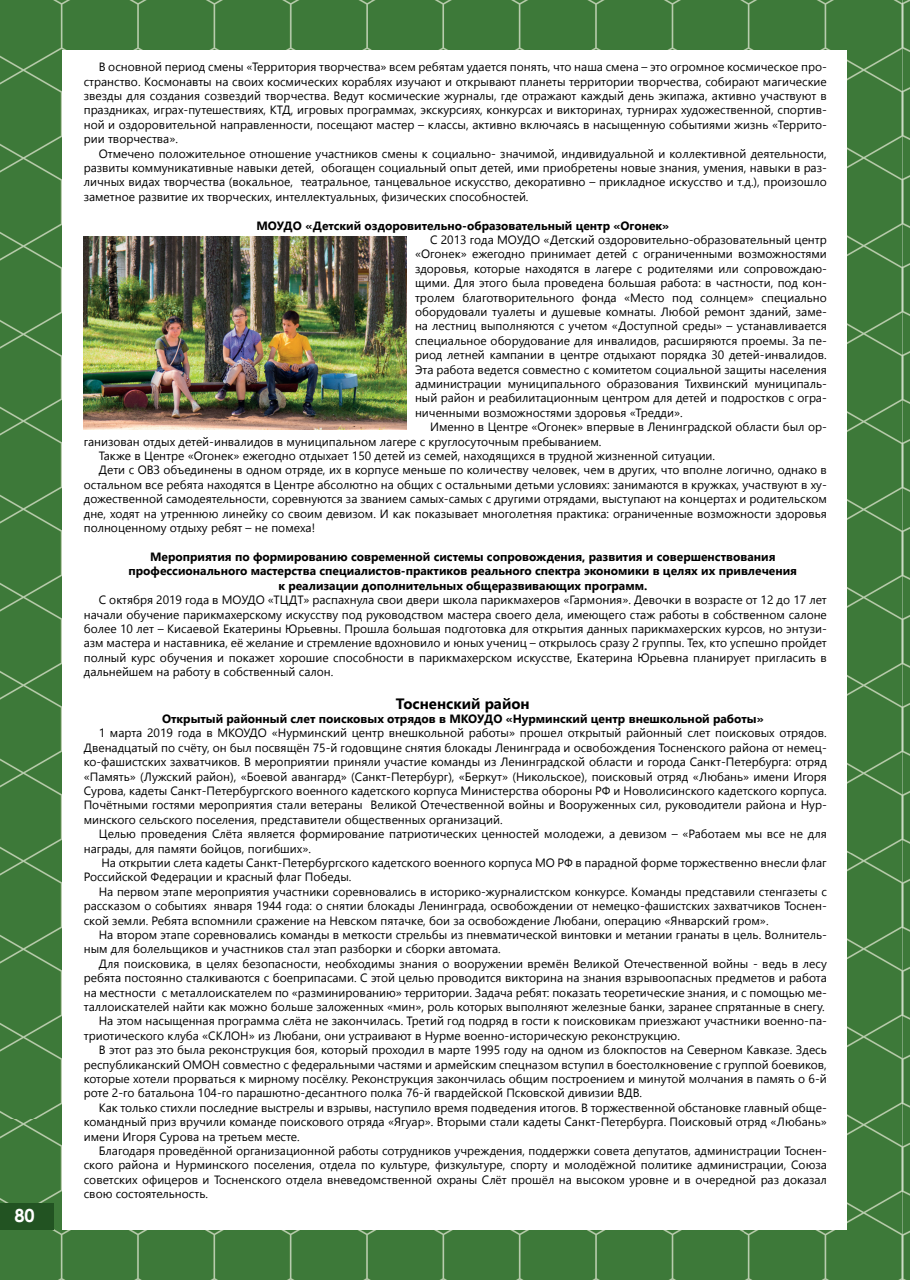
<style>
.page{position:relative;width:910px;height:1280px;background:#fff}
.page>*{position:absolute;margin:0;border:0;box-sizing:border-box;transform-origin:0 0}
.t1{font:700 18.15px "Century Gothic";color:#fff}
.t2{font:700 15px "Segoe UI";color:#000}
.t3{font:12px/14.4px "Segoe UI";color:#000;text-align:justify}
.t4{font:700 12px/14.4px "Segoe UI";color:#000;text-align:center}
</style>
<div class="page">
<img style="left:0;top:0;width:910px;height:1280px">
<div style="left:63px;top:50px;width:784px;height:1179px;background:#fff"></div>
<div style="left:0;top:1203px;width:53px;height:26px;background:#225322"></div>
<img style="left:84px;top:236px;width:322px;height:193px">
<h1 class="t1" style="left:14px;top:1202px;width:22px">80</h1>
<p class="t3" style="left:84px;top:60px;width:745px;text-indent:15px">В основной период смены «Территория творчества» всем ребятам удается понять, что наша смена – это огромное космическое про&shy;странство. Космонавты на своих космических кораблях изучают и открывают планеты территории творчества, собирают магические звезды для создания созвездий творчества. Ведут космические журналы, где отражают каждый день экипажа, активно участвуют в праздниках, играх-путешествиях, КТД, игровых программах, экскурсиях, конкурсах и викторинах, турнирах художественной, спортив&shy;ной и оздоровительной направленности, посещают мастер – классы, активно включаясь в насыщенную событиями жизнь «Террито&shy;рии творчества».</p>
<p class="t3" style="left:84px;top:146px;width:745px;text-indent:15px">Отмечено положительное отношение участников смены к социально- значимой, индивидуальной и коллективной деятельности, развиты коммуникативные навыки детей, обогащен социальный опыт детей, ими приобретены новые знания, умения, навыки в раз&shy;личных видах творчества (вокальное, театральное, танцевальное искусство, декоративно – прикладное искусство и т.д.), произошло заметное развитие их творческих, интеллектуальных, физических способностей.</p>
<p class="t4" style="left:256px;top:218px;width:414px">МОУДО «Детский оздоровительно-образовательный центр «Огонек»</p>
<p class="t3" style="left:415px;top:232px;width:413px;text-indent:15px">С 2013 года МОУДО «Детский оздоровительно-образовательный центр «Огонек» ежегодно принимает детей с ограниченными возможностями здоровья, которые находятся в лагере с родителями или сопровождаю&shy;щими. Для этого была проведена большая работа: в частности, под кон&shy;тролем благотворительного фонда «Место под солнцем» специально оборудовали туалеты и душевые комнаты. Любой ремонт зданий, заме&shy;на лестниц выполняются с учетом «Доступной среды» – устанавливается специальное оборудование для инвалидов, расширяются проемы. За пе&shy;риод летней кампании в центре отдыхают порядка 30 детей-инвалидов.<br>Эта работа ведется совместно с комитетом социальной защиты населения администрации муниципального образования Тихвинский муниципаль&shy;ный район и реабилитационным центром для детей и подростков с огра&shy;ниченными возможностями здоровья «Тредди».</p>
<p class="t3" style="left:430px;top:420px;width:398px">Именно в Центре «Огонек» впервые в Ленинградской области был ор-</p>
<p class="t3" style="left:84px;top:434px;width:519px">ганизован отдых детей-инвалидов в муниципальном лагере с круглосуточным пребыванием.</p>
<p class="t3" style="left:99px;top:448px;width:618px">Также в Центре «Огонек» ежегодно отдыхает 150 детей из семей, находящихся в трудной жизненной ситуации.</p>
<p class="t3" style="left:99px;top:463px;width:730px">Дети с ОВЗ объединены в одном отряде, их в корпусе меньше по количеству человек, чем в других, что вполне логично, однако в</p>
<p class="t3" style="left:84px;top:477px;width:745px">остальном все ребята находятся в Центре абсолютно на общих с остальными детьми условиях: занимаются в кружках, участвуют в ху-</p>
<p class="t3" style="left:84px;top:492px;width:745px">дожественной самодеятельности, соревнуются за званием самых-самых с другими отрядами, выступают на концертах и родительском</p>
<p class="t3" style="left:84px;top:506px;width:745px">дне, ходят на утреннюю линейку со своим девизом. И как показывает многолетняя практика: ограниченные возможности здоровья</p>
<p class="t3" style="left:84px;top:520px;width:233px">полноценному отдыху ребят – не помеха!</p>
<p class="t4" style="left:129px;top:549px;width:670px">Мероприятия по формированию современной системы сопровождения, развития и совершенствования профессионального мастерства специалистов-практиков реального спектра экономики в целях их привлечения к реализации дополнительных общеразвивающих программ.</p>
<p class="t3" style="left:84px;top:592px;width:745px;text-indent:15px">С октября 2019 года в МОУДО «ТЦДТ» распахнула свои двери школа парикмахеров «Гармония». Девочки в возрасте от 12 до 17 лет начали обучение парикмахерскому искусству под руководством мастера своего дела, имеющего стаж работы в собственном салоне более 10 лет – Кисаевой Екатерины Юрьевны. Прошла большая подготовка для открытия данных парикмахерских курсов, но энтузи&shy;азм мастера и наставника, её желание и стремление вдохновило и юных учениц – открылось сразу 2 группы. Тех, кто успешно пройдет полный курс обучения и покажет хорошие способности в парикмахерском искусстве, Екатерина Юрьевна планирует пригласить в дальнейшем на работу в собственный салон.</p>
<p class="t2" style="left:396px;top:691px;width:135px">Тосненский район</p>
<p class="t4" style="left:162px;top:711px;width:603px">Открытый районный слет поисковых отрядов в МКОУДО «Нурминский центр внешкольной работы»</p>
<p class="t3" style="left:84px;top:726px;width:745px;text-indent:15px">1 марта 2019 года в МКОУДО «Нурминский центр внешкольной работы» прошел открытый районный слет поисковых отрядов.<br>Двенадцатый по счёту, он был посвящён 75-й годовщине снятия блокады Ленинграда и освобождения Тосненского района от немец&shy;ко-фашистских захватчиков. В мероприятии приняли участие команды из Ленинградской области и города Санкт-Петербурга: отряд «Память» (Лужский район), «Боевой авангард» (Санкт-Петербург), «Беркут» (Никольское), поисковый отряд «Любань» имени Игоря Сурова, кадеты Санкт-Петербургского военного кадетского корпуса Министерства обороны РФ и Новолисинского кадетского корпуса.<br>Почётными гостями мероприятия стали ветераны Великой Отечественной войны и Вооруженных сил, руководители района и Нур&shy;минского сельского поселения, представители общественных организаций.</p>
<p class="t3" style="left:84px;top:826px;width:745px;text-indent:15px">Целью проведения Слёта является формирование патриотических ценностей молодежи, а девизом – «Работаем мы все не для награды, для памяти бойцов, погибших».</p>
<p class="t3" style="left:84px;top:855px;width:745px;text-indent:18px">На открытии слета кадеты Санкт-Петербургского кадетского военного корпуса МО РФ в парадной форме торжественно внесли флаг<br>Российской Федерации и красный флаг Победы.</p>
<p class="t3" style="left:84px;top:884px;width:745px;text-indent:15px">На первом этапе мероприятия участники соревновались в историко-журналистском конкурсе. Команды представили стенгазеты с рассказом о событиях января 1944 года: о снятии блокады Ленинграда, освобождении от немецко-фашистских захватчиков Тоснен&shy;ской земли. Ребята вспомнили сражение на Невском пятачке, бои за освобождение Любани, операцию «Январский гром».</p>
<p class="t3" style="left:84px;top:927px;width:745px;text-indent:15px">На втором этапе соревновались команды в меткости стрельбы из пневматической винтовки и метании гранаты в цель. Волнитель&shy;ным для болельщиков и участников стал этап разборки и сборки автомата.</p>
<p class="t3" style="left:99px;top:956px;width:730px">Для поисковика, в целях безопасности, необходимы знания о вооружении времён Великой Отечественной войны - ведь в лесу</p>
<p class="t3" style="left:84px;top:970px;width:745px">ребята постоянно сталкиваются с боеприпасами. С этой целью проводится викторина на знания взрывоопасных предметов и работа</p>
<p class="t3" style="left:84px;top:985px;width:745px">на местности с металлоискателем по «разминированию» территории. Задача ребят: показать теоретические знания, и с помощью ме-</p>
<p class="t3" style="left:84px;top:999px;width:742px">таллоискателей найти как можно больше заложенных «мин», роль которых выполняют железные банки, заранее спрятанные в снегу.</p>
<p class="t3" style="left:99px;top:1014px;width:730px">На этом насыщенная программа слёта не закончилась. Третий год подряд в гости к поисковикам приезжают участники военно-па-</p>
<p class="t3" style="left:84px;top:1028px;width:598px">триотического клуба «СКЛОН» из Любани, они устраивают в Нурме военно-историческую реконструкцию.</p>
<p class="t3" style="left:99px;top:1042px;width:730px">В этот раз это была реконструкция боя, который проходил в марте 1995 году на одном из блокпостов на Северном Кавказе. Здесь</p>
<p class="t3" style="left:84px;top:1057px;width:745px">республиканский ОМОН совместно с федеральными частями и армейским спецназом вступил в боестолкновение с группой боевиков,</p>
<p class="t3" style="left:84px;top:1071px;width:745px">которые хотели прорваться к мирному посёлку. Реконструкция закончилась общим построением и минутой молчания в память о 6-й</p>
<p class="t3" style="left:84px;top:1086px;width:560px">роте 2-го батальона 104-го парашютно-десантного полка 76-й гвардейской Псковской дивизии ВДВ.</p>
<p class="t3" style="left:99px;top:1100px;width:730px">Как только стихли последние выстрелы и взрывы, наступило время подведения итогов. В торжественной обстановке главный обще-</p>
<p class="t3" style="left:84px;top:1114px;width:745px">командный приз вручили команде поискового отряда «Ягуар». Вторыми стали кадеты Санкт-Петербурга. Поисковый отряд «Любань»</p>
<p class="t3" style="left:84px;top:1129px;width:217px">имени Игоря Сурова на третьем месте.</p>
<p class="t3" style="left:99px;top:1143px;width:730px">Благодаря проведённой организационной работы сотрудников учреждения, поддержки совета депутатов, администрации Тоснен-</p>
<p class="t3" style="left:84px;top:1158px;width:745px">ского района и Нурминского поселения, отдела по культуре, физкультуре, спорту и молодёжной политике администрации, Союза</p>
<p class="t3" style="left:84px;top:1172px;width:745px">советских офицеров и Тосненского отдела вневедомственной охраны Слёт прошёл на высоком уровне и в очередной раз доказал</p>
<p class="t3" style="left:84px;top:1186px;width:126px">свою состоятельность.</p>
</div>
